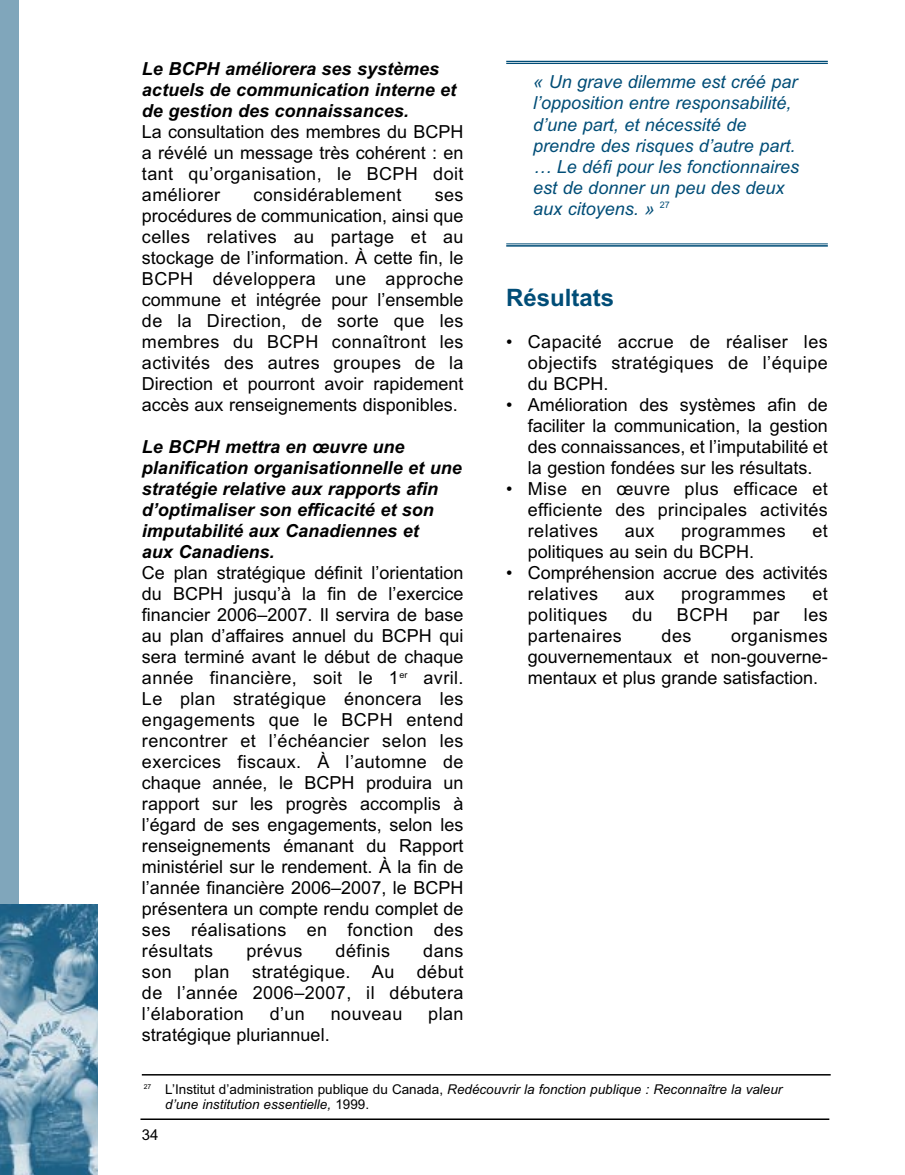
<style>
.page{position:relative;width:905px;height:1175px;background:#fff}
.page>*{position:absolute;margin:0;border:0;box-sizing:border-box;transform-origin:0 0}
.t1{font:24px "Arial Bold MS";color:#004d77}
.t2{font:18px/21px "Arial MS";letter-spacing:.02em;color:#000;text-align:justify}
.t3{font:18px/21px "Arial Bold Italic MS";color:#000}
.t4{font:18px/21px "Arial Italic MS";color:#004d77}
.t5{font:18px/21px "Arial MS";color:#000}
.t6{font:15px "Arial MS";color:#000}
.t7{font:13.5px/15px "Arial Italic MS";color:#000}
.s1{font-family:"Arial MS"}
</style>
<div class="page">
<hr style="left:140px;top:1118px;width:689px;height:2px;background:#000">
<div style="left:0;top:0;width:19px;height:1174px;background:#80a6bb"></div>
<img style="left:0;top:904px;width:98px;height:270px">
<hr style="left:506px;top:61px;width:321px;height:1px;background:#004d77">
<hr style="left:506px;top:63px;width:321px;height:1px;background:#004d77">
<hr style="left:506px;top:244px;width:321px;height:1px;background:#004d77">
<hr style="left:506px;top:245px;width:321px;height:2px;background:#004d77">
<hr style="left:142px;top:1074px;width:688px;height:1px;background:#000">
<p class="t3" style="left:142px;top:60px;width:316px">Le BCPH améliorera ses systèmes actuels de communication interne et de gestion des connaissances.</p>
<p class="t2" style="left:142px;top:123px;width:323px">La consultation des membres du BCPH a révélé un message très cohérent : en tant qu’organisation, le BCPH doit améliorer</p>
<p class="t2" style="left:253px;top:186px;width:150px">considérablement</p>
<p class="t2" style="left:142px;top:186px;width:323px;text-indent:293px">ses procédures de communication, ainsi que celles relatives au partage et au stockage de l’information. À cette fin, le BCPH développera une approche commune et intégrée pour l’ensemble de la Direction, de sorte que les membres du BCPH connaîtront les activités des autres groupes de la Direction et pourront avoir rapidement accès aux renseignements disponibles.</p>
<p class="t3" style="left:142px;top:438px;width:321px">Le BCPH mettra en œuvre une planification organisationnelle et une stratégie relative aux rapports afin d’optimaliser son efficacité et son imputabilité aux Canadiennes et<br>aux Canadiens.</p>
<p class="t2" style="left:142px;top:564px;width:323px">Ce plan stratégique définit l’orientation du BCPH jusqu’à la fin de l’exercice financier 2006–2007. Il servira de base au plan d’affaires annuel du BCPH qui sera terminé avant le début de chaque année financière, soit le 1<sup>er</sup> avril.<br>Le plan stratégique énoncera les engagements que le BCPH entend rencontrer et l’échéancier selon les exercices fiscaux. À l’automne de chaque année, le BCPH produira un rapport sur les progrès accomplis à l’égard de ses engagements, selon les renseignements émanant du Rapport ministériel sur le rendement. À la fin de l’année financière 2006–2007, le BCPH présentera un compte rendu complet de ses réalisations en fonction des résultats</p>
<p class="t2" style="left:246px;top:942px;width:58px">prévus</p>
<p class="t2" style="left:335px;top:942px;width:56px">définis</p>
<p class="t2" style="left:142px;top:942px;width:323px;text-indent:281px">dans son plan stratégique. Au début de l’année 2006–2007, il débutera l’élaboration</p>
<p class="t2" style="left:270px;top:1005px;width:37px">d’un</p>
<p class="t2" style="left:331px;top:1005px;width:73px">nouveau</p>
<p class="t2" style="left:428px;top:1005px;width:37px">plan</p>
<p class="t5" style="left:142px;top:1026px;width:189px">stratégique pluriannuel.</p>
<p class="t4" style="left:533px;top:73px;width:267px">« Un grave dilemme est créé par l’opposition entre responsabilité, d’une part, et nécessité de prendre des risques d’autre part. … Le défi pour les fonctionnaires est de donner un peu des deux aux citoyens. » <sup>27</sup></p>
<h1 class="t1" style="left:506px;top:289px;width:110px">Résultats</h1>
<p class="t2" style="left:528px;top:333px;width:301px;text-indent:-22px">• Capacité accrue de réaliser les objectifs stratégiques de l’équipe du BCPH.</p>
<p class="t2" style="left:528px;top:396px;width:301px;text-indent:-22px">• Amélioration des systèmes afin de faciliter la communication, la gestion des connaissances, et l’imputabilité et la gestion fondées sur les résultats.</p>
<p class="t2" style="left:528px;top:480px;width:301px;text-indent:-22px">• Mise en œuvre plus efficace et efficiente des principales activités relatives</p>
<p class="t2" style="left:624px;top:522px;width:31px">aux</p>
<p class="t2" style="left:681px;top:522px;width:106px">programmes</p>
<p class="t2" style="left:812px;top:522px;width:17px">et</p>
<p class="t5" style="left:528px;top:543px;width:228px">politiques au sein du BCPH.</p>
<p class="t5" style="left:528px;top:564px;width:301px;text-indent:-22px">• Compréhension accrue des activités relatives</p>
<p class="t2" style="left:624px;top:585px;width:31px">aux</p>
<p class="t2" style="left:681px;top:585px;width:106px">programmes</p>
<p class="t2" style="left:812px;top:585px;width:17px">et</p>
<p class="t2" style="left:528px;top:606px;width:81px">politiques</p>
<p class="t2" style="left:632px;top:606px;width:22px">du</p>
<p class="t2" style="left:677px;top:606px;width:53px">BCPH</p>
<p class="t2" style="left:752px;top:606px;width:28px">par</p>
<p class="t2" style="left:804px;top:606px;width:25px">les</p>
<p class="t2" style="left:528px;top:627px;width:96px">partenaires</p>
<p class="t2" style="left:661px;top:627px;width:31px">des</p>
<p class="t2" style="left:528px;top:627px;width:301px;text-indent:203px">organismes gouvernementaux et non-gouverne&shy;mentaux et plus grande satisfaction.</p>
<p class="t7" style="left:165px;top:1083px;width:618px;text-indent:-22px"><sup>27</sup> <span class="s1">L’Institut d’administration publique du Canada,</span> Redécouvrir la fonction publique : Reconnaître la valeur d’une institution essentielle, <span class="s1">1999.</span></p>
<p class="t6" style="left:142px;top:1129px;width:18px">34</p>
</div>
